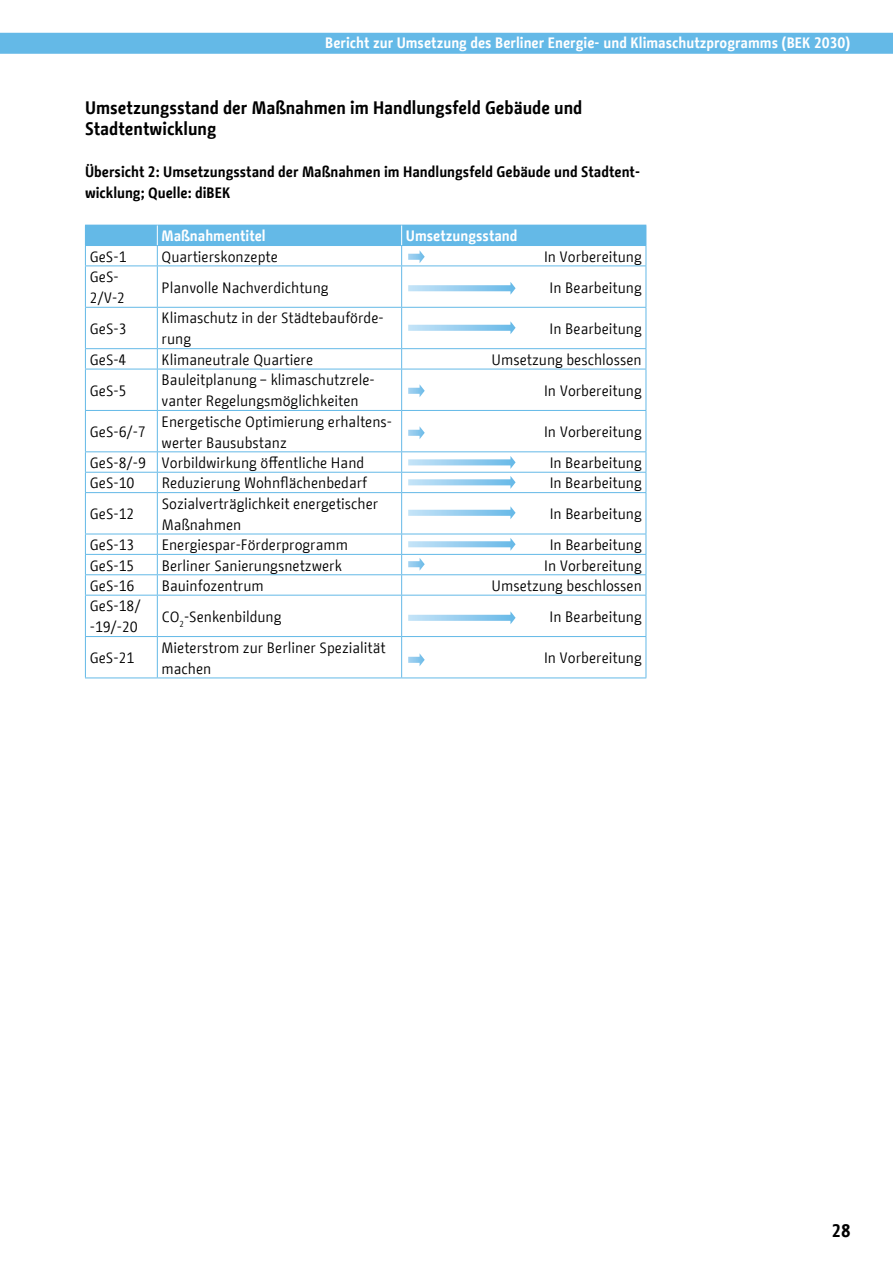
<style>
.page{position:relative;width:893px;height:1263px;background:#fff}
.page>*{position:absolute;margin:0;border:0;box-sizing:border-box;transform-origin:0 0}
.t1{font:700 18px/21px "BMF Change";color:#000}
.t2{font:15px/21px "BMF Change";color:#000}
.t3{font:700 15px "BMF Change";color:#fff}
.t4{font:700 15px/21px "BMF Change";color:#000}
</style>
<div class="page">
<div style="left:0;top:33px;width:893px;height:21px;background:#64b9e7"></div>
<div style="left:85px;top:225px;width:72px;height:20px;background:#64b9e7"></div>
<div style="left:157px;top:225px;width:245px;height:20px;background:#64b9e7"></div>
<div style="left:402px;top:225px;width:244px;height:20px;background:#64b9e7"></div>
<hr style="left:85px;top:245px;width:72px;height:1px;background:#64b9e7">
<svg style="left:85px;top:246px;width:1px;height:19px"></svg>
<hr style="left:157px;top:245px;width:245px;height:1px;background:#64b9e7">
<hr style="left:402px;top:245px;width:244px;height:1px;background:#64b9e7">
<hr style="left:85px;top:265px;width:72px;height:1px;background:#64b9e7">
<hr style="left:85px;top:266px;width:1px;height:41px;background:#64b9e7">
<hr style="left:157px;top:265px;width:245px;height:1px;background:#64b9e7">
<hr style="left:157px;top:266px;width:1px;height:41px;background:#64b9e7">
<hr style="left:402px;top:265px;width:244px;height:1px;background:#64b9e7">
<hr style="left:401px;top:266px;width:1px;height:41px;background:#64b9e7">
<hr style="left:646px;top:266px;width:1px;height:41px;background:#64b9e7">
<hr style="left:85px;top:307px;width:72px;height:1px;background:#64b9e7">
<hr style="left:85px;top:308px;width:1px;height:40px;background:#64b9e7">
<hr style="left:157px;top:307px;width:245px;height:1px;background:#64b9e7">
<hr style="left:157px;top:308px;width:1px;height:40px;background:#64b9e7">
<hr style="left:402px;top:307px;width:244px;height:1px;background:#64b9e7">
<hr style="left:401px;top:308px;width:1px;height:40px;background:#64b9e7">
<hr style="left:646px;top:308px;width:1px;height:40px;background:#64b9e7">
<hr style="left:85px;top:348px;width:72px;height:1px;background:#64b9e7">
<svg style="left:85px;top:349px;width:1px;height:20px"></svg>
<hr style="left:157px;top:348px;width:245px;height:1px;background:#64b9e7">
<svg style="left:157px;top:349px;width:1px;height:20px"></svg>
<hr style="left:402px;top:348px;width:244px;height:1px;background:#64b9e7">
<svg style="left:401px;top:349px;width:1px;height:20px"></svg>
<svg style="left:646px;top:349px;width:1px;height:20px"></svg>
<hr style="left:85px;top:369px;width:72px;height:1px;background:#64b9e7">
<hr style="left:85px;top:369px;width:1px;height:41px;background:#64b9e7">
<hr style="left:157px;top:369px;width:245px;height:1px;background:#64b9e7">
<hr style="left:157px;top:369px;width:1px;height:41px;background:#64b9e7">
<hr style="left:402px;top:369px;width:244px;height:1px;background:#64b9e7">
<hr style="left:401px;top:369px;width:1px;height:41px;background:#64b9e7">
<hr style="left:646px;top:369px;width:1px;height:41px;background:#64b9e7">
<hr style="left:85px;top:410px;width:72px;height:1px;background:#64b9e7">
<hr style="left:85px;top:411px;width:1px;height:40px;background:#64b9e7">
<hr style="left:157px;top:410px;width:245px;height:1px;background:#64b9e7">
<hr style="left:157px;top:411px;width:1px;height:40px;background:#64b9e7">
<hr style="left:402px;top:410px;width:244px;height:1px;background:#64b9e7">
<hr style="left:401px;top:411px;width:1px;height:40px;background:#64b9e7">
<hr style="left:646px;top:411px;width:1px;height:40px;background:#64b9e7">
<hr style="left:85px;top:451px;width:72px;height:1px;background:#64b9e7">
<hr style="left:157px;top:451px;width:245px;height:1px;background:#64b9e7">
<hr style="left:402px;top:451px;width:244px;height:1px;background:#64b9e7">
<hr style="left:85px;top:472px;width:72px;height:1px;background:#64b9e7">
<svg style="left:85px;top:452px;width:1px;height:40px"></svg>
<hr style="left:157px;top:472px;width:245px;height:1px;background:#64b9e7">
<svg style="left:157px;top:452px;width:1px;height:40px"></svg>
<hr style="left:402px;top:472px;width:244px;height:1px;background:#64b9e7">
<svg style="left:401px;top:452px;width:1px;height:40px"></svg>
<svg style="left:646px;top:452px;width:1px;height:40px"></svg>
<hr style="left:85px;top:492px;width:72px;height:1px;background:#64b9e7">
<hr style="left:85px;top:493px;width:1px;height:41px;background:#64b9e7">
<hr style="left:157px;top:492px;width:245px;height:1px;background:#64b9e7">
<hr style="left:157px;top:493px;width:1px;height:41px;background:#64b9e7">
<hr style="left:402px;top:492px;width:244px;height:1px;background:#64b9e7">
<hr style="left:401px;top:493px;width:1px;height:41px;background:#64b9e7">
<hr style="left:646px;top:493px;width:1px;height:41px;background:#64b9e7">
<hr style="left:85px;top:534px;width:72px;height:1px;background:#64b9e7">
<hr style="left:157px;top:534px;width:245px;height:1px;background:#64b9e7">
<hr style="left:402px;top:534px;width:244px;height:1px;background:#64b9e7">
<hr style="left:85px;top:554px;width:72px;height:1px;background:#64b9e7">
<hr style="left:157px;top:554px;width:245px;height:1px;background:#64b9e7">
<hr style="left:402px;top:554px;width:244px;height:1px;background:#64b9e7">
<hr style="left:85px;top:574px;width:72px;height:1px;background:#64b9e7">
<svg style="left:85px;top:534px;width:1px;height:61px"></svg>
<hr style="left:157px;top:574px;width:245px;height:1px;background:#64b9e7">
<svg style="left:157px;top:534px;width:1px;height:61px"></svg>
<hr style="left:402px;top:574px;width:244px;height:1px;background:#64b9e7">
<svg style="left:401px;top:534px;width:1px;height:61px"></svg>
<svg style="left:646px;top:534px;width:1px;height:61px"></svg>
<hr style="left:85px;top:595px;width:72px;height:1px;background:#64b9e7">
<hr style="left:85px;top:595px;width:1px;height:41px;background:#64b9e7">
<hr style="left:157px;top:595px;width:245px;height:1px;background:#64b9e7">
<hr style="left:157px;top:595px;width:1px;height:41px;background:#64b9e7">
<hr style="left:402px;top:595px;width:244px;height:1px;background:#64b9e7">
<hr style="left:401px;top:595px;width:1px;height:41px;background:#64b9e7">
<hr style="left:646px;top:595px;width:1px;height:41px;background:#64b9e7">
<hr style="left:85px;top:636px;width:72px;height:1px;background:#64b9e7">
<hr style="left:85px;top:637px;width:1px;height:40px;background:#64b9e7">
<hr style="left:157px;top:636px;width:245px;height:1px;background:#64b9e7">
<hr style="left:157px;top:637px;width:1px;height:40px;background:#64b9e7">
<hr style="left:402px;top:636px;width:244px;height:1px;background:#64b9e7">
<hr style="left:401px;top:637px;width:1px;height:40px;background:#64b9e7">
<hr style="left:646px;top:637px;width:1px;height:40px;background:#64b9e7">
<hr style="left:85px;top:677px;width:72px;height:1px;background:#64b9e7">
<hr style="left:157px;top:677px;width:245px;height:1px;background:#64b9e7">
<hr style="left:402px;top:677px;width:244px;height:1px;background:#64b9e7">
<svg style="left:646px;top:225px;width:1px;height:40px"></svg>
<svg style="left:157px;top:225px;width:1px;height:40px"></svg>
<svg style="left:401px;top:225px;width:1px;height:40px"></svg>
<svg style="left:408px;top:476px;width:108px;height:13px"></svg>
<svg style="left:408px;top:384px;width:17px;height:13px"></svg>
<svg style="left:408px;top:426px;width:17px;height:13px"></svg>
<svg style="left:408px;top:558px;width:17px;height:13px"></svg>
<svg style="left:408px;top:538px;width:108px;height:13px"></svg>
<svg style="left:408px;top:653px;width:17px;height:13px"></svg>
<svg style="left:408px;top:611px;width:108px;height:13px"></svg>
<svg style="left:408px;top:456px;width:108px;height:13px"></svg>
<svg style="left:408px;top:506px;width:108px;height:13px"></svg>
<svg style="left:408px;top:250px;width:17px;height:13px"></svg>
<svg style="left:408px;top:282px;width:108px;height:13px"></svg>
<svg style="left:408px;top:321px;width:108px;height:13px"></svg>
<p class="t3" style="left:325px;top:32px;width:527px">Bericht zur Umsetzung des Berliner Energie- und Klimaschutzprogramms (BEK 2030)</p>
<p class="t1" style="left:85px;top:97px;width:499px">Umsetzungsstand der Maßnahmen im Handlungsfeld Gebäude und<br>Stadtentwicklung</p>
<p class="t4" style="left:85px;top:161px;width:557px">Übersicht 2: Umsetzungsstand der Maßnahmen im Handlungsfeld Gebäude und Stadtent&shy;wicklung; Quelle: diBEK</p>
<p class="t3" style="left:162px;top:225px;width:106px">Maßnahmentitel</p>
<p class="t3" style="left:406px;top:225px;width:113px">Umsetzungsstand</p>
<p class="t2" style="left:90px;top:246px;width:38px">GeS-1</p>
<p class="t2" style="left:162px;top:246px;width:118px">Quartierskonzepte</p>
<p class="t2" style="left:544px;top:246px;width:99px">In Vorbereitung</p>
<p class="t2" style="left:90px;top:266px;width:37px">GeS-<br>2/V-2</p>
<p class="t2" style="left:162px;top:277px;width:168px">Planvolle Nachverdichtung</p>
<p class="t2" style="left:550px;top:277px;width:94px">In Bearbeitung</p>
<p class="t2" style="left:90px;top:318px;width:38px">GeS-3</p>
<p class="t2" style="left:162px;top:308px;width:224px">Klimaschutz in der Städtebauförde&shy;rung</p>
<p class="t2" style="left:550px;top:318px;width:94px">In Bearbeitung</p>
<p class="t2" style="left:90px;top:349px;width:38px">GeS-4</p>
<p class="t2" style="left:162px;top:349px;width:153px">Klimaneutrale Quartiere</p>
<p class="t2" style="left:491px;top:349px;width:152px">Umsetzung beschlossen</p>
<p class="t2" style="left:90px;top:380px;width:38px">GeS-5</p>
<p class="t2" style="left:162px;top:369px;width:215px">Bauleitplanung – klimaschutzrele&shy;vanter Regelungsmöglichkeiten</p>
<p class="t2" style="left:544px;top:380px;width:99px">In Vorbereitung</p>
<p class="t2" style="left:90px;top:421px;width:58px">GeS-6/-7</p>
<p class="t2" style="left:162px;top:411px;width:232px">Energetische Optimierung erhaltens&shy;werter Bausubstanz</p>
<p class="t2" style="left:544px;top:421px;width:99px">In Vorbereitung</p>
<p class="t2" style="left:90px;top:452px;width:58px">GeS-8/-9</p>
<p class="t2" style="left:162px;top:452px;width:204px">Vorbildwirkung öffentliche Hand</p>
<p class="t2" style="left:550px;top:452px;width:94px">In Bearbeitung</p>
<p class="t2" style="left:90px;top:473px;width:46px">GeS-10</p>
<p class="t2" style="left:162px;top:473px;width:207px">Reduzierung Wohnflächenbedarf</p>
<p class="t2" style="left:550px;top:473px;width:94px">In Bearbeitung</p>
<p class="t2" style="left:90px;top:504px;width:46px">GeS-12</p>
<p class="t2" style="left:162px;top:493px;width:218px">Sozialverträglichkeit energetischer<br>Maßnahmen</p>
<p class="t2" style="left:550px;top:504px;width:94px">In Bearbeitung</p>
<p class="t2" style="left:90px;top:534px;width:46px">GeS-13</p>
<p class="t2" style="left:162px;top:534px;width:188px">Energiespar-Förderprogramm</p>
<p class="t2" style="left:550px;top:534px;width:94px">In Bearbeitung</p>
<p class="t2" style="left:90px;top:555px;width:46px">GeS-15</p>
<p class="t2" style="left:162px;top:555px;width:182px">Berliner Sanierungsnetzwerk</p>
<p class="t2" style="left:544px;top:555px;width:99px">In Vorbereitung</p>
<p class="t2" style="left:90px;top:575px;width:46px">GeS-16</p>
<p class="t2" style="left:162px;top:575px;width:104px">Bauinfozentrum</p>
<p class="t2" style="left:492px;top:575px;width:152px">Umsetzung beschlossen</p>
<p class="t2" style="left:90px;top:596px;width:52px">GeS-18/ -19/-20</p>
<p class="t2" style="left:162px;top:606px;width:121px">CO<sub>2</sub>-Senkenbildung</p>
<p class="t2" style="left:550px;top:606px;width:94px">In Bearbeitung</p>
<p class="t2" style="left:90px;top:647px;width:46px">GeS-21</p>
<p class="t2" style="left:162px;top:637px;width:226px">Mieterstrom zur Berliner Spezialität machen</p>
<p class="t2" style="left:544px;top:647px;width:99px">In Vorbereitung</p>
<p class="t1" style="left:832px;top:1221px;width:20px">28</p>
</div>
